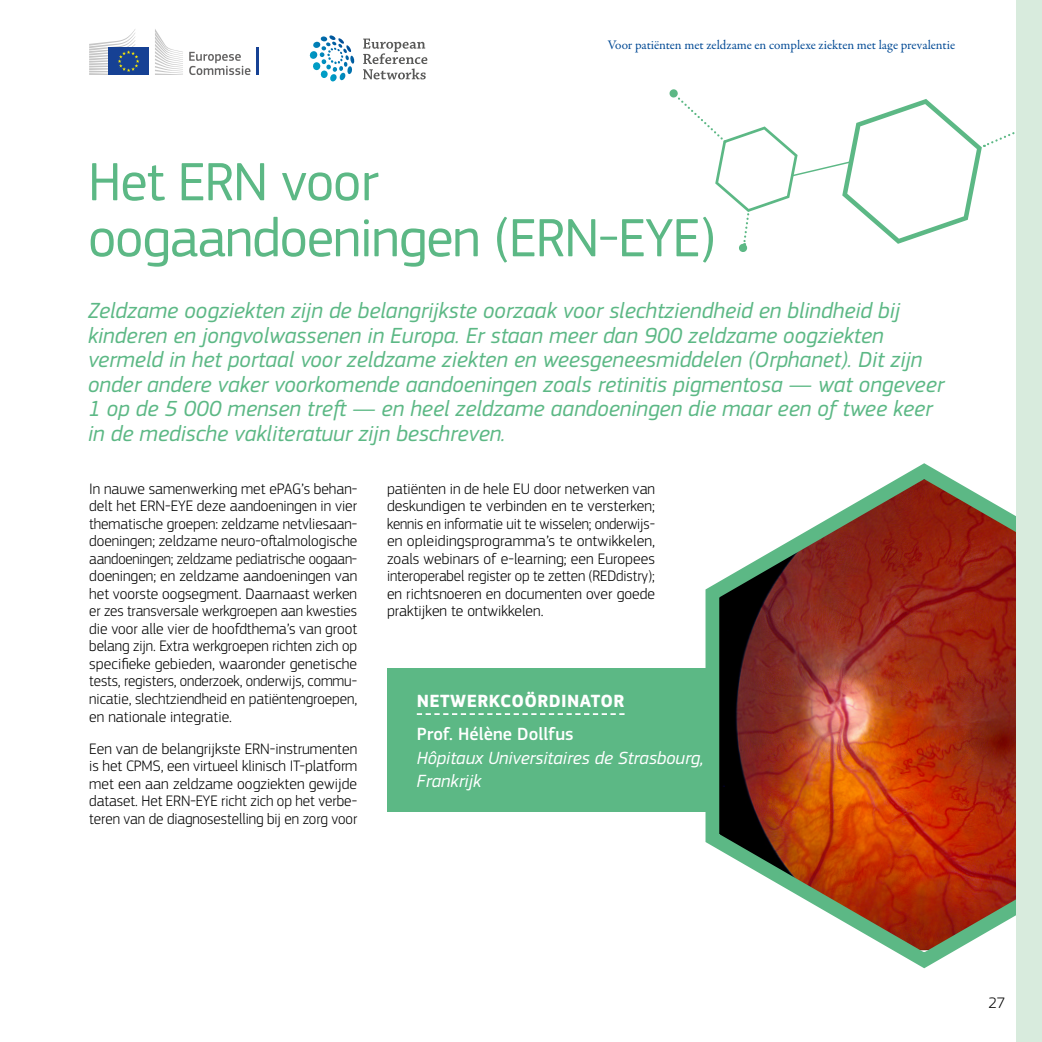
<style>
.page{position:relative;width:1042px;height:1042px;background:#fff}
.page>*{position:absolute;margin:0;border:0;box-sizing:border-box;transform-origin:0 0}
.t1{font:56px/56px "EC Square Sans Pro";letter-spacing:-.02em;color:#5cb885}
.t2{font:italic 22.75px/24.5px "EC Square Sans Pro";color:#5cb885}
.t3{font:italic 18.38px/23.6px "EC Square Sans Pro";color:#fff}
.t4{font:700 18.38px "EC Square Sans Pro";letter-spacing:.02em;color:#fff}
.t5{font:500 18.38px "EC Square Sans Pro";color:#fff}
.t6{font:300 15.75px/17.5px "EC Square Sans Pro";letter-spacing:-.005em;color:#000;text-align:justify}
.t7{font:13.12px "Garamond Premr Pro";color:#004994}
</style>
<div class="page">
<div style="left:387px;top:668px;width:357px;height:144px;background:#5cb885"></div>
<svg style="left:417px;top:713px;width:207px;height:2px"></svg>
<img style="left:705px;top:452px;width:312px;height:524px">
<div style="left:1017px;top:0;width:25px;height:1042px;background:#d8ebdd"></div>
<svg style="left:669px;top:89px;width:9px;height:9px"></svg>
<svg style="left:673px;top:93px;width:344px;height:160px"></svg>
<svg style="left:155px;top:29px;width:28px;height:46px"></svg>
<div style="left:108px;top:48px;width:41px;height:27px;background:#164194"></div>
<svg style="left:89px;top:29px;width:50px;height:46px"></svg>
<svg style="left:189px;top:52px;width:62px;height:23px"></svg>
<hr style="left:257px;top:48px;width:2px;height:27px;background:#164194">
<svg style="left:363px;top:39px;width:64px;height:40px"></svg>
<svg style="left:309px;top:35px;width:46px;height:47px"></svg>
<p class="t7" style="left:608px;top:37px;width:349px">Voor patiënten met zeldzame en complexe ziekten met lage prevalentie</p>
<h1 class="t1" style="left:88px;top:154px;width:629px">Het ERN voor oogaandoeningen (ERN-EYE)</h1>
<p class="t2" style="left:88px;top:299px;width:857px">Zeldzame oogziekten zijn de belangrijkste oorzaak voor slechtziendheid en blindheid bij kinderen en jongvolwassenen in Europa. Er staan meer dan 900 zeldzame oogziekten vermeld in het portaal voor zeldzame ziekten en weesgeneesmiddelen (Orphanet). Dit zijn onder andere vaker voorkomende aandoeningen zoals retinitis pigmentosa — wat ongeveer 1 op de 5 000 mensen treft — en heel zeldzame aandoeningen die maar een of twee keer in de medische vakliteratuur zijn beschreven.</p>
<p class="t6" style="left:89px;top:480px;width:269px">In nauwe samenwerking met ePAG’s behan&shy;delt het ERN-EYE deze aandoeningen in vier thematische groepen: zeldzame netvliesaan&shy;doeningen; zeldzame neuro-oftalmologische aandoeningen; zeldzame pediatrische oogaan&shy;doeningen; en zeldzame aandoeningen van het voorste oogsegment. Daarnaast werken er zes transversale werkgroepen aan kwesties die voor alle vier de hoofdthema’s van groot belang zijn. Extra werkgroepen richten zich op specifieke gebieden, waaronder genetische tests, registers, onderzoek, onderwijs, commu&shy;nicatie, slechtziendheid en patiëntengroepen, en nationale integratie.</p>
<p class="t6" style="left:89px;top:740px;width:269px">Een van de belangrijkste ERN-instrumenten is het CPMS, een virtueel klinisch IT-platform met een aan zeldzame oogziekten gewijde dataset. Het ERN-EYE richt zich op het verbe&shy;teren van de diagnosestelling bij en zorg voor</p>
<p class="t6" style="left:387px;top:480px;width:270px">patiënten in de hele EU door netwerken van deskundigen te verbinden en te versterken; kennis en informatie uit te wisselen; onderwijs&shy;en opleidingsprogramma’s te ontwikkelen, zoals webinars of e-learning; een Europees interoperabel register op te zetten (REDdistry); en richtsnoeren en documenten over goede praktijken te ontwikkelen.</p>
<p class="t4" style="left:417px;top:689px;width:209px">NETWERKCOÖRDINATOR</p>
<p class="t5" style="left:417px;top:723px;width:158px">Prof. Hélène Dollfus</p>
<p class="t3" style="left:417px;top:746px;width:289px">Hôpitaux Universitaires de Strasbourg,<br>Frankrijk</p>
<p class="t6" style="left:988px;top:994px;width:19px">27</p>
</div>
